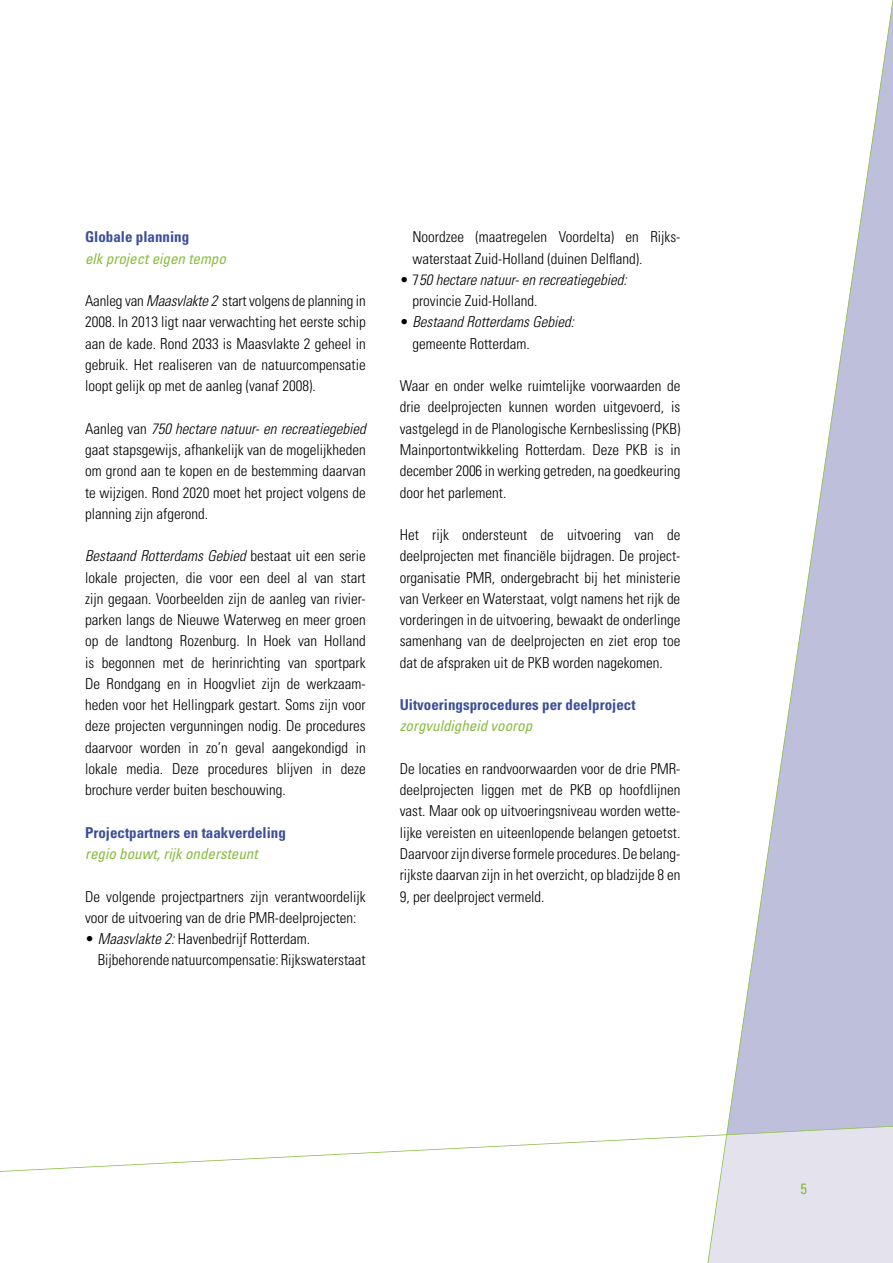
<style>
.page{position:relative;width:893px;height:1263px;background:#fff}
.page>*{position:absolute;margin:0;border:0;box-sizing:border-box;transform-origin:0 0}
.t1{font:300 condensed 15px/21.3px "Univers";color:#000;text-align:justify}
.t2{font:italic 300 condensed 15px/21.3px "Univers";color:#000}
.t3{font:700 condensed 15px "Univers";color:#3c4e98}
.t4{font:italic condensed 15px "Univers";color:#89bc40}
.t5{font:condensed 15px "Univers";color:#89bc40}
.s1{font-style:italic}
.s2{font-style:normal}
</style>
<div class="page">
<svg style="left:727px;top:0;width:166px;height:1125px"></svg>
<svg style="left:0;top:1125px;width:893px;height:138px"></svg>
<p class="t3" style="left:85px;top:228px;width:106px">Globale planning</p>
<p class="t4" style="left:85px;top:249px;width:142px">elk project eigen tempo</p>
<p class="t1" style="left:85px;top:290px;width:282px">Aanleg van <span class="s1">Maasvlakte 2</span> start volgens de planning in 2008. In 2013 ligt naar verwachting het eerste schip aan de kade. Rond 2033 is Maasvlakte 2 geheel in gebruik. Het realiseren van de natuur compensatie loopt gelijk op met de aanleg (vanaf 2008).</p>
<p class="t1" style="left:85px;top:418px;width:282px">Aanleg van <span class="s1">750 hectare natuur- en recreatiegebied </span>gaat stapsgewijs, afhankelijk van de mogelijkheden om grond aan te kopen en de bestemming daarvan te wijzigen. Rond 2020 moet het project volgens de planning zijn afgerond.</p>
<p class="t1" style="left:85px;top:545px;width:282px"><span class="s1">Bestaand Rotterdams Gebied</span> bestaat uit een serie lokale projecten, die voor een deel al van start zijn gegaan. Voorbeelden zijn de aanleg van rivier&shy;parken langs de Nieuwe Waterweg en meer groen op de landtong Rozenburg. In Hoek van Holland is begonnen met de herinrichting van sportpark De Rondgang en in Hoogvliet zijn de werkzaam&shy;heden voor het Hellingpark gestart. Soms zijn voor deze projecten vergunningen nodig. De procedures daarvoor worden in zo’n geval aangekondigd in lokale media. Deze procedures blijven in deze brochure verder buiten beschouwing.</p>
<p class="t3" style="left:85px;top:823px;width:202px">Projectpartners en taakverdeling</p>
<p class="t4" style="left:85px;top:844px;width:174px">regio bouwt, rijk ondersteunt</p>
<p class="t1" style="left:85px;top:885px;width:282px">De volgende projectpartners zijn verantwoordelijk voor de uitvoering van de drie PMR-deelprojecten:</p>
<p class="t1" style="left:98px;top:928px;width:269px;text-indent:-13px">• <span class="s1">Maasvlakte 2:</span> Havenbedrijf Rotterdam.<br>Bijbehorende natuurcompensatie: Rijkswaterstaat</p>
<p class="t1" style="left:412px;top:226px;width:269px">Noordzee (maatregelen Voordelta) en Rijks&shy;waterstaat Zuid-Holland (duinen Delfland).</p>
<p class="t2" style="left:412px;top:269px;width:216px;text-indent:-13px"><span class="s2">• 7</span>50 hectare natuur- en recreatiegebied: <span class="s2">provincie Zuid-Holland.</span></p>
<p class="t2" style="left:412px;top:311px;width:163px;text-indent:-13px"><span class="s2">•</span> Bestaand Rotterdams Gebied: <span class="s2">gemeente Rotterdam.</span></p>
<p class="t1" style="left:400px;top:375px;width:282px">Waar en onder welke ruimtelijke voorwaarden de drie deelprojecten kunnen worden uitgevoerd, is vastgelegd in de Planologische Kernbeslissing (PKB)<br>Mainportontwikkeling Rotterdam. Deze PKB is in december 2006 in werking getreden, na goedkeuring door het parlement.</p>
<p class="t1" style="left:400px;top:524px;width:282px">Het rijk ondersteunt de uitvoering van de deelprojecten met financiële bijdragen. De project&shy;organisatie PMR, ondergebracht bij het ministerie van Verkeer en Waterstaat, volgt namens het rijk de vorderingen in de uitvoering, bewaakt de onderlinge samenhang van de deelprojecten en ziet erop toe dat de afspraken uit de PKB worden nagekomen.</p>
<p class="t3" style="left:400px;top:696px;width:237px">Uitvoeringsprocedures per deelproject</p>
<p class="t4" style="left:400px;top:717px;width:134px">zorgvuldigheid voorop</p>
<p class="t1" style="left:400px;top:758px;width:282px">De locaties en randvoorwaarden voor de drie PMR&shy;deelprojecten liggen met de PKB op hoofdlijnen vast. Maar ook op uitvoeringsniveau worden wette&shy;lijke vereisten en uiteenlopende belangen getoetst.<br>Daarvoor zijn diverse formele procedures. De belang&shy;rijkste daarvan zijn in het overzicht, op bladzijde 8 en 9, per deelproject vermeld.</p>
<p class="t5" style="left:800px;top:1179px;width:8px">5</p>
</div>
